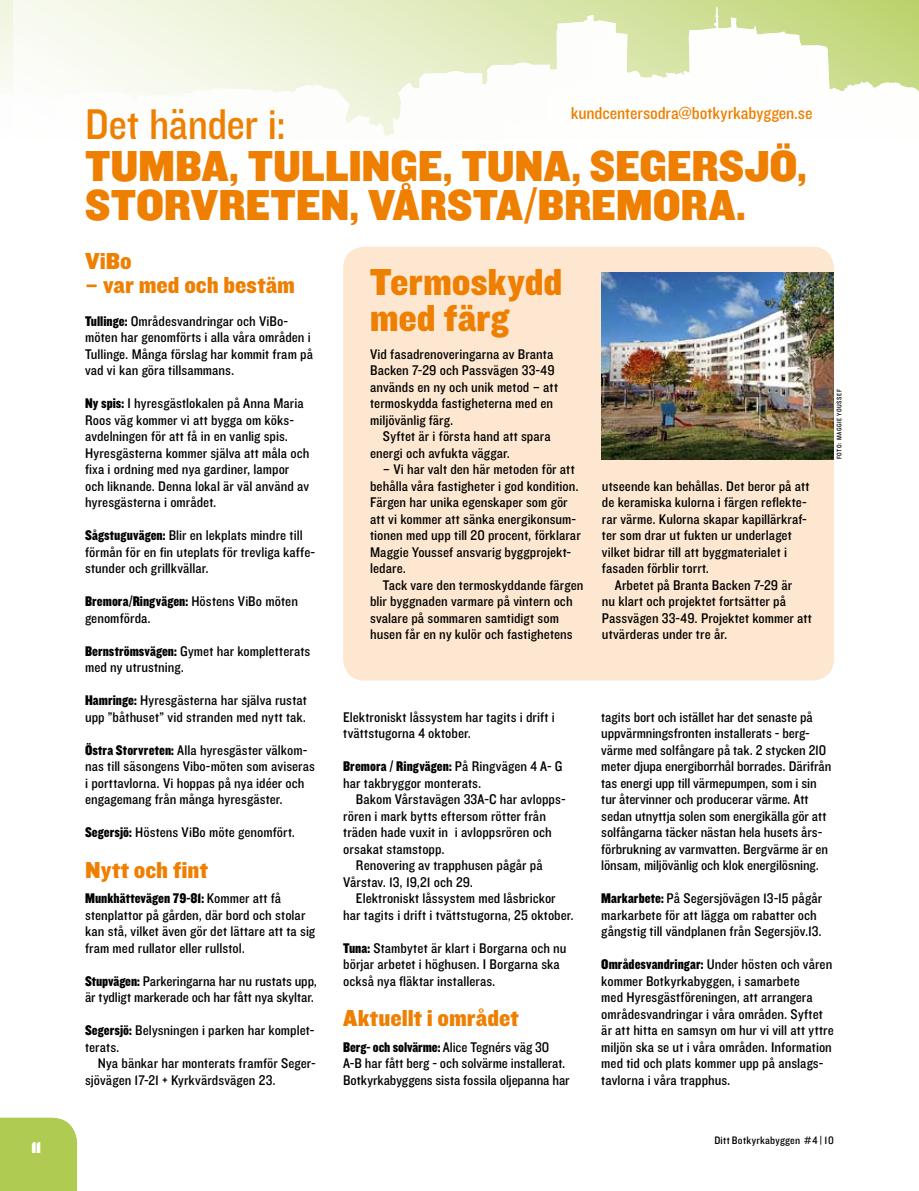
<style>
.page{position:relative;width:919px;height:1191px;background:#fff}
.page>*{position:absolute;margin:0;border:0;box-sizing:border-box;transform-origin:0 0}
.t1{font:45px "Knockout HTF71 Full Middlewt";letter-spacing:-.005em;color:#ee7f00}
.t2{font:44.55px "Knockout HTF30 Junior Welterwt";letter-spacing:-.015em;color:#ee7f00}
.t3{font:39px/36px "Knockout HTF71 Full Middlewt";color:#ee7f00}
.t4{font:24px "Knockout HTF71 Full Middlewt";letter-spacing:.005em;color:#ee7f00}
.t5{font:18px "Knockout HTF30 Junior Welterwt";letter-spacing:-.005em;color:#ee7f00}
.t6{font:16.5px "Knockout HTF91 Ultmt Middlewt";color:#fff}
.t7{font:14.55px/16.5px "Knockout HTF30 Junior Welterwt";color:#000}
.t8{font:14.55px "Knockout HTF70 Full Welterwt";color:#000}
.t9{font:11.25px "Knockout HTF30 Junior Welterwt";letter-spacing:.02em;color:#000}
.t10{font:6.75px "Knockout HTF30 Junior Welterwt";color:#000}
.s1{font-family:"Knockout HTF70 Full Welterwt"}
.s2{font-family:"Knockout HTF30 Junior Welterwt"}
</style>
<div class="page">
<div style="left:343px;top:247px;width:490px;height:433px;background:#fde7d0;border-radius:21px"></div>
<div style="left:0;top:0;width:918px;height:139px;background:linear-gradient(to right,#fbfcf8,#bed471)"></div>
<img style="left:601px;top:272px;width:232px;height:188px">
<div style="left:0;top:1117px;width:77px;height:74px;background:#b0cb52"></div>
<svg style="left:0;top:6px;width:918px;height:133px;fill:#fafcf6"></svg>
<p class="t6" style="left:31px;top:1137px;width:11px">11</p>
<h2 class="t2" style="left:85px;top:100px;width:202px">Det händer i:</h2>
<p class="t5" style="left:570px;top:104px;width:243px">kundcentersodra@botkyrkabyggen.se</p>
<h1 class="t1" style="left:85px;top:141px;width:430px">TUMBA, TULLINGE, TUNA</h1>
<h1 class="t1" style="left:571px;top:141px;width:237px">, SEGERSJÖ,</h1>
<h1 class="t1" style="left:85px;top:180px;width:187px">STORVRETEN</h1>
<h1 class="t1" style="left:349px;top:180px;width:398px">, VÅRSTA/BREMORA.</h1>
<h3 class="t4" style="left:85px;top:248px;width:48px">VIBO</h3>
<h3 class="t4" style="left:85px;top:272px;width:211px">– VAR MED OCH BESTÄM</h3>
<p class="t7" style="left:85px;top:313px;width:229px"><span class="s1">Tullinge:</span> Områdesvandringar och ViBo&shy;möten har genomförts i alla våra områden i Tullinge. Många förslag har kommit fram på vad vi kan göra tillsammans.</p>
<p class="t7" style="left:85px;top:395px;width:226px"><span class="s1">Ny spis:</span> I hyresgästlokalen på Anna Maria Roos väg kommer vi att bygga om köks&shy;avdelningen för att få in en vanlig spis.<br>Hyresgästerna kommer själva att måla och fixa i ordning med nya gardiner, lampor och liknande. Denna lokal är väl använd av hyresgästerna i området.</p>
<p class="t7" style="left:85px;top:527px;width:230px"><span class="s1">Sågstuguvägen:</span> Blir en lekplats mindre till förmån för en fin uteplats för trevliga kaffe&shy;stunder och grillkvällar.</p>
<p class="t8" style="left:85px;top:593px;width:214px">Bremora/Ringvägen: <span class="s2">Höstens ViBo möten</span></p>
<p class="t7" style="left:85px;top:610px;width:67px">genomförda.</p>
<p class="t7" style="left:85px;top:643px;width:227px"><span class="s1">Bernströmsvägen:</span> Gymet har kompletterats med ny utrustning.</p>
<p class="t7" style="left:85px;top:692px;width:223px"><span class="s1">Hamringe:</span> Hyresgästerna har själva rustat upp ”båthuset” vid stranden med nytt tak.</p>
<p class="t7" style="left:85px;top:742px;width:231px"><span class="s1">Östra Storvreten:</span> Alla hyresgäster välkom&shy;nas till säsongens Vibo-möten som aviseras i porttavlorna. Vi hoppas på nya idéer och engagemang från många hyresgäster.</p>
<p class="t7" style="left:85px;top:824px;width:211px"><span class="s1">Segersjö:</span> Höstens ViBo möte genomfört.</p>
<h3 class="t4" style="left:85px;top:856px;width:124px">NYTT OCH FINT</h3>
<p class="t8" style="left:85px;top:890px;width:198px">Munkhättevägen 79-81: <span class="s2">Kommer att få</span></p>
<p class="t7" style="left:85px;top:907px;width:231px">stenplattor på gården, där bord och stolar kan stå, vilket även gör det lättare att ta sig fram med rullator eller rullstol.</p>
<p class="t7" style="left:85px;top:973px;width:233px"><span class="s1">Stupvägen:</span> Parkeringarna har nu rustats upp, är tydligt markerade och har fått nya skyltar.</p>
<p class="t7" style="left:85px;top:1022px;width:231px"><span class="s1">Segersjö:</span> Belysningen i parken har komplet&shy;terats.</p>
<p class="t7" style="left:85px;top:1055px;width:232px;text-indent:13px">Nya bänkar har monterats framför Seger&shy;sjövägen 17-21 + Kyrkvärdsvägen 23.</p>
<h3 class="t3" style="left:370px;top:265px;width:194px">TERMOSKYDD<br>MED FÄRG</h3>
<p class="t7" style="left:370px;top:346px;width:189px">Vid fasadrenoveringarna av Branta<br>Backen 7-29 och Passvägen 33-49 används en ny och unik metod – att termoskydda fastigheterna med en miljövänlig färg.</p>
<p class="t7" style="left:370px;top:428px;width:182px;text-indent:13px">Syftet är i första hand att spara energi och avfukta väggar.</p>
<p class="t7" style="left:370px;top:461px;width:212px;text-indent:13px">– Vi har valt den här metoden för att behålla våra fastigheter i god kondition.<br>Färgen har unika egenskaper som gör att vi kommer att sänka energikonsum&shy;tionen med upp till 20 procent, förklarar Maggie Youssef ansvarig byggprojekt&shy;ledare.</p>
<p class="t7" style="left:370px;top:577px;width:215px;text-indent:13px">Tack vare den termoskyddande färgen blir byggnaden varmare på vintern och svalare på sommaren samtidigt som husen får en ny kulör och fastighetens</p>
<p class="t7" style="left:602px;top:478px;width:209px">utseende kan behållas. Det beror på att de keramiska kulorna i färgen reflekte&shy;rar värme. Kulorna skapar kapillärkraf&shy;ter som drar ut fukten ur underlaget vilket bidrar till att byggmaterialet i fasaden förblir torrt.</p>
<p class="t7" style="left:602px;top:577px;width:211px;text-indent:13px">Arbetet på Branta Backen 7-29 är<br>nu klart och projektet fortsätter på Passvägen 33-49. Projektet kommer att utvärderas under tre år.</p>
<p class="t10" style="left:835px;top:459px;width:71px;rotate:-90deg">Foto: maggie youssef</p>
<p class="t7" style="left:343px;top:709px;width:213px">Elektroniskt låssystem har tagits i drift i tvättstugorna 4 oktober.</p>
<p class="t8" style="left:343px;top:758px;width:221px">Bremora / Ringvägen: <span class="s2">På Ringvägen 4 A- G</span></p>
<p class="t7" style="left:343px;top:775px;width:139px">har takbryggor monterats.</p>
<p class="t7" style="left:356px;top:791px;width:211px">Bakom Vårstavägen 33A-C har avlopps-</p>
<p class="t7" style="left:343px;top:808px;width:204px">rören i mark bytts eftersom rötter från</p>
<p class="t7" style="left:343px;top:824px;width:210px">träden hade vuxit in i avloppsrören och</p>
<p class="t7" style="left:343px;top:841px;width:103px">orsakat stamstopp.</p>
<p class="t7" style="left:356px;top:857px;width:188px">Renovering av trapphusen pågår på</p>
<p class="t7" style="left:343px;top:874px;width:131px">Vårstav. 13, 19,21 och 29.</p>
<p class="t7" style="left:356px;top:890px;width:201px">Elektroniskt låssystem med låsbrickor</p>
<p class="t7" style="left:343px;top:907px;width:232px">har tagits i drift i tvättstugorna, 25 oktober.</p>
<p class="t7" style="left:343px;top:940px;width:225px"><span class="s1">Tuna:</span> Stambytet är klart i Borgarna och nu börjar arbetet i höghusen. I Borgarna ska också nya fläktar installeras.</p>
<h3 class="t4" style="left:343px;top:1005px;width:177px">AKTUELLT I OMRÅDET</h3>
<p class="t8" style="left:343px;top:1039px;width:208px">Berg- och solvärme: <span class="s2">Alice Tegnérs väg 30</span></p>
<p class="t7" style="left:343px;top:1055px;width:228px">A-B har fått berg - och solvärme installerat.<br>Botkyrkabyggens sista fossila oljepanna har</p>
<p class="t7" style="left:601px;top:709px;width:231px">tagits bort och istället har det senaste på uppvärmningsfronten installerats - berg&shy;värme med solfångare på tak. 2 stycken 210 meter djupa energiborrhål borrades. Därifrån tas energi upp till värmepumpen, som i sin tur återvinner och producerar värme. Att sedan utnyttja solen som energikälla gör att solfångarna täcker nästan hela husets års&shy;förbrukning av varmvatten. Bergvärme är en lönsam, miljövänlig och klok energilösning.</p>
<p class="t7" style="left:601px;top:890px;width:222px"><span class="s1">Markarbete:</span> På Segersjövägen 13-15 pågår markarbete för att lägga om rabatter och gångstig till vändplanen från Segersjöv.13.</p>
<p class="t7" style="left:601px;top:956px;width:234px"><span class="s1">Områdesvandringar:</span> Under hösten och våren kommer Botkyrkabyggen, i samarbete<br>med Hyresgästföreningen, att arrangera områdesvandringar i våra områden. Syftet är att hitta en samsyn om hur vi vill att yttre miljön ska se ut i våra områden. Information med tid och plats kommer upp på anslags&shy;tavlorna i våra trapphus.</p>
<p class="t9" style="left:714px;top:1134px;width:121px">Ditt Botkyrkabyggen #4 | 10</p>
</div>
